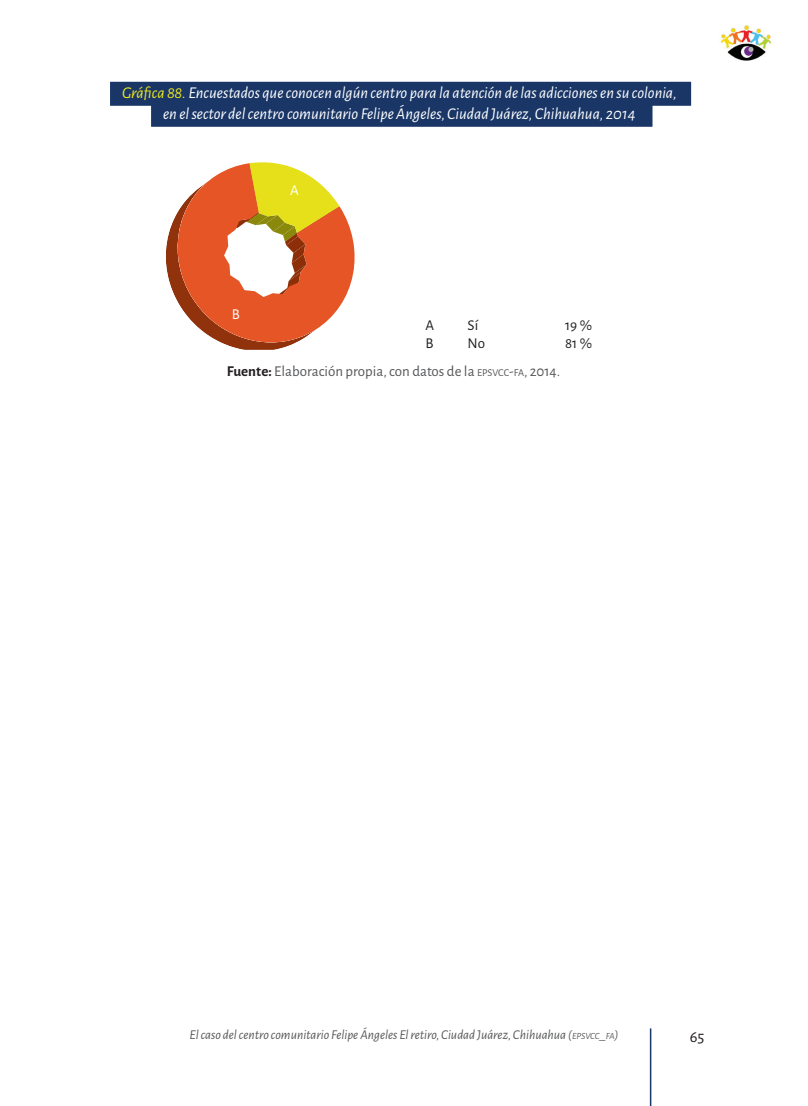
<style>
.page{position:relative;width:808px;height:1106px;background:#fff}
.page>*{position:absolute;margin:0;border:0;box-sizing:border-box;transform-origin:0 0}
.t1{font:italic 16.5px/21px "Alegreya Sans";color:#fff;text-align:center}
.t2{font:16.5px "Alegreya Sans";color:#231f20}
.t3{font:15px "Alegreya Sans";color:#57585a}
.t4{font:15px "Alegreya Sans";color:#231f20}
.t5{font:15px "Alegreya Sans";color:#fff}
.t6{font:italic 13.5px "Alegreya Sans";color:#57585a}
.s1{color:#f1ea1a}
.s2{font-weight:700;color:#231f20}
.s3{font-size:10.5px}
.s4{font-style:inherit}
.s5{font-size:9.45px}
</style>
<div class="page">
<hr style="left:650px;top:1028px;width:1px;height:78px;background:#193667">
<img style="left:720px;top:25px;width:52px;height:30px">
<svg style="left:731px;top:55px;width:32px;height:6px"></svg>
<div style="left:110px;top:82px;width:581px;height:24px;background:#193667"></div>
<div style="left:151px;top:103px;width:501px;height:24px;background:#193667"></div>
<svg style="left:230px;top:162px;width:58px;height:188px"></svg>
<svg style="left:166px;top:163px;width:189px;height:183px;fill:#e55526"></svg>
<p class="t1" style="left:122px;top:82px;width:556px"><span class="s1">Gráfica 88.</span> Encuestados que conocen algún centro para la atención de las adicciones en su colonia, en el sector del centro comunitario Felipe Ángeles, Ciudad Juárez, Chihuahua, 2014</p>
<p class="t5" style="left:232px;top:304px;width:10px">B</p>
<p class="t5" style="left:290px;top:180px;width:10px">A</p>
<p class="t4" style="left:426px;top:315px;width:10px">A</p>
<p class="t4" style="left:468px;top:315px;width:12px">Sí</p>
<p class="t4" style="left:565px;top:315px;width:29px">19 %</p>
<p class="t4" style="left:426px;top:333px;width:10px">B</p>
<p class="t4" style="left:468px;top:333px;width:19px">No</p>
<p class="t4" style="left:565px;top:333px;width:29px">81 %</p>
<p class="t3" style="left:227px;top:361px;width:335px"><span class="s2">Fuente:</span> Elaboración propia, con datos de la <span class="s3">EPSVCC</span><span class="s4">-</span><span class="s3">FA</span><span class="s4">,</span> 2014.</p>
<p class="t6" style="left:189px;top:1025px;width:431px">El caso del centro comunitario Felipe Ángeles El retiro, Ciudad Juárez, Chihuahua (<span class="s5">EPSVCC</span><span class="s4">_</span><span class="s5">FA</span>)</p>
<p class="t2" style="left:690px;top:1025px;width:16px">65</p>
</div>
